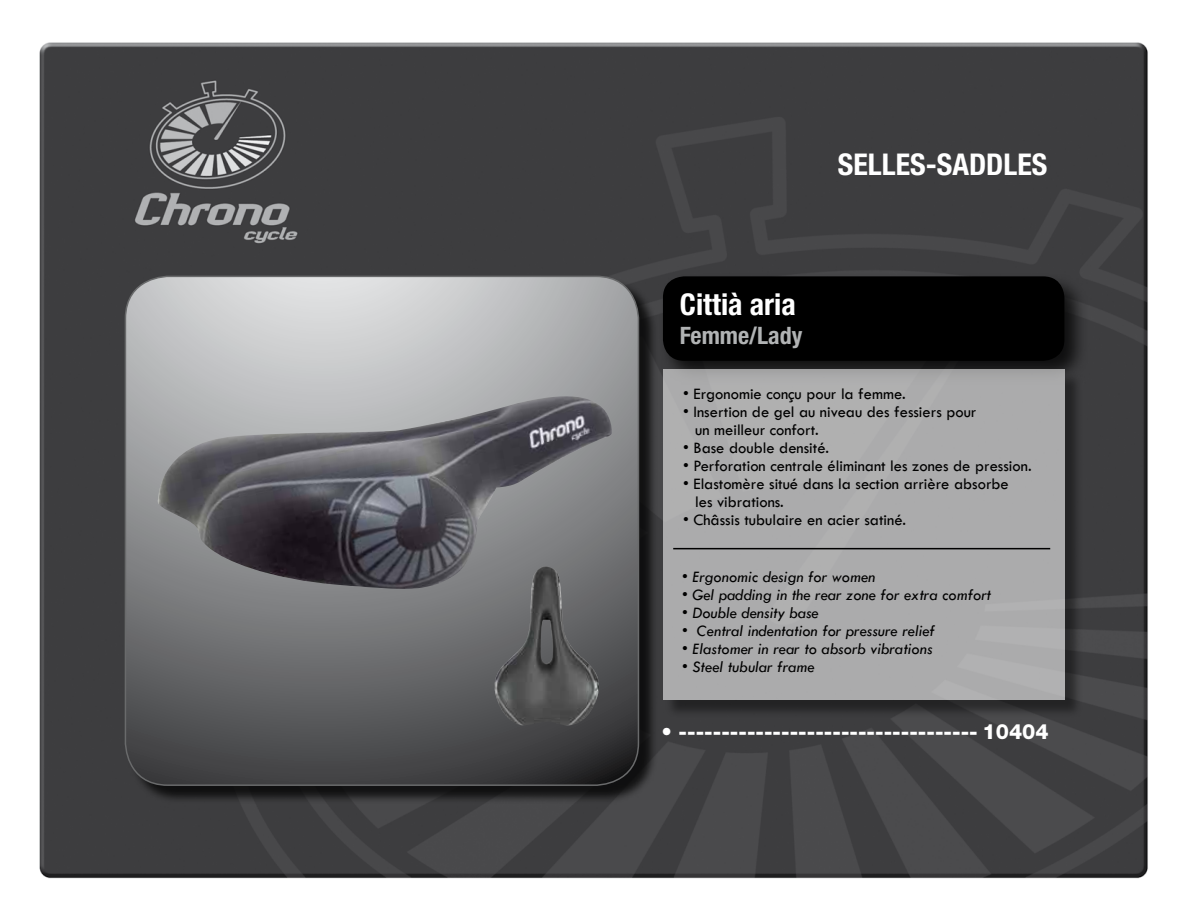
<style>
.page{position:relative;width:1188px;height:918px;background:#fff}
.page>*{position:absolute;margin:0;border:0;box-sizing:border-box;transform-origin:0 0}
.t1{font:700 condensed 30px "Helvetica Neue";color:#fff}
.t2{font:700 condensed 24px "Helvetica Neue";color:#b1b3b4}
.t3{font:800 21px "Helvetica Neue";color:#fff}
.t4{font:16.5px/18px "Tw Cen";color:#000}
.t5{font:italic 16.5px "Tw Cen";color:#000}
</style>
<div class="page">
<img style="left:39px;top:42px;width:1109px;height:837px">
<div style="left:659px;top:273px;width:430px;height:112px;background:#000;opacity:.75"></div>
<div style="left:663px;top:276px;width:401px;height:85px;background:#000;border-radius:21px"></div>
<div style="left:665px;top:371px;width:418px;height:347px;background:#000;opacity:.75"></div>
<div style="left:663px;top:369px;width:401px;height:331px;background:#ababac"></div>
<div style="left:127px;top:278px;width:531px;height:526px;background:#000;opacity:.75"></div>
<svg style="left:125px;top:276px;width:513px;height:509px;background:#848587"></svg>
<div style="left:125px;top:276px;width:514px;height:510px;border:2px solid #696a6b;border-radius:43px"></div>
<img style="left:155px;top:396px;width:457px;height:197px">
<img style="left:494px;top:566px;width:105px;height:159px">
<hr style="left:673px;top:548px;width:377px;height:1px;background:#000">
<h1 class="t1" style="left:838px;top:146px;width:211px">SELLES-SADDLES</h1>
<h1 class="t1" style="left:680px;top:286px;width:117px">Cittià aria</h1>
<h2 class="t2" style="left:680px;top:321px;width:124px">Femme/Lady</h2>
<p class="t4" style="left:683px;top:385px;width:224px">• Ergonomie conçu pour la femme.</p>
<p class="t4" style="left:695px;top:403px;width:283px;text-indent:-12px">• Insertion de gel au niveau des fessiers pour un meilleur confort.</p>
<p class="t4" style="left:683px;top:439px;width:148px">• Base double densité.</p>
<p class="t4" style="left:683px;top:457px;width:350px">• Perforation centrale éliminant les zones de pression.</p>
<p class="t4" style="left:695px;top:475px;width:315px;text-indent:-12px">• Elastomère situé dans la section arrière absorbe les vibrations.</p>
<p class="t4" style="left:683px;top:511px;width:225px">• Châssis tubulaire en acier satiné.</p>
<p class="t5" style="left:682px;top:567px;width:195px">• Ergonomic design for women</p>
<p class="t5" style="left:682px;top:585px;width:311px">• Gel padding in the rear zone for extra comfort</p>
<p class="t5" style="left:682px;top:603px;width:138px">• Double density base</p>
<p class="t5" style="left:682px;top:621px;width:255px">• Central indentation for pressure relief</p>
<p class="t5" style="left:682px;top:639px;width:252px">• Elastomer in rear to absorb vibrations</p>
<p class="t5" style="left:682px;top:657px;width:134px">• Steel tubular frame</p>
<p class="t3" style="left:662px;top:719px;width:389px">• ----------------------------------- 10404</p>
</div>
